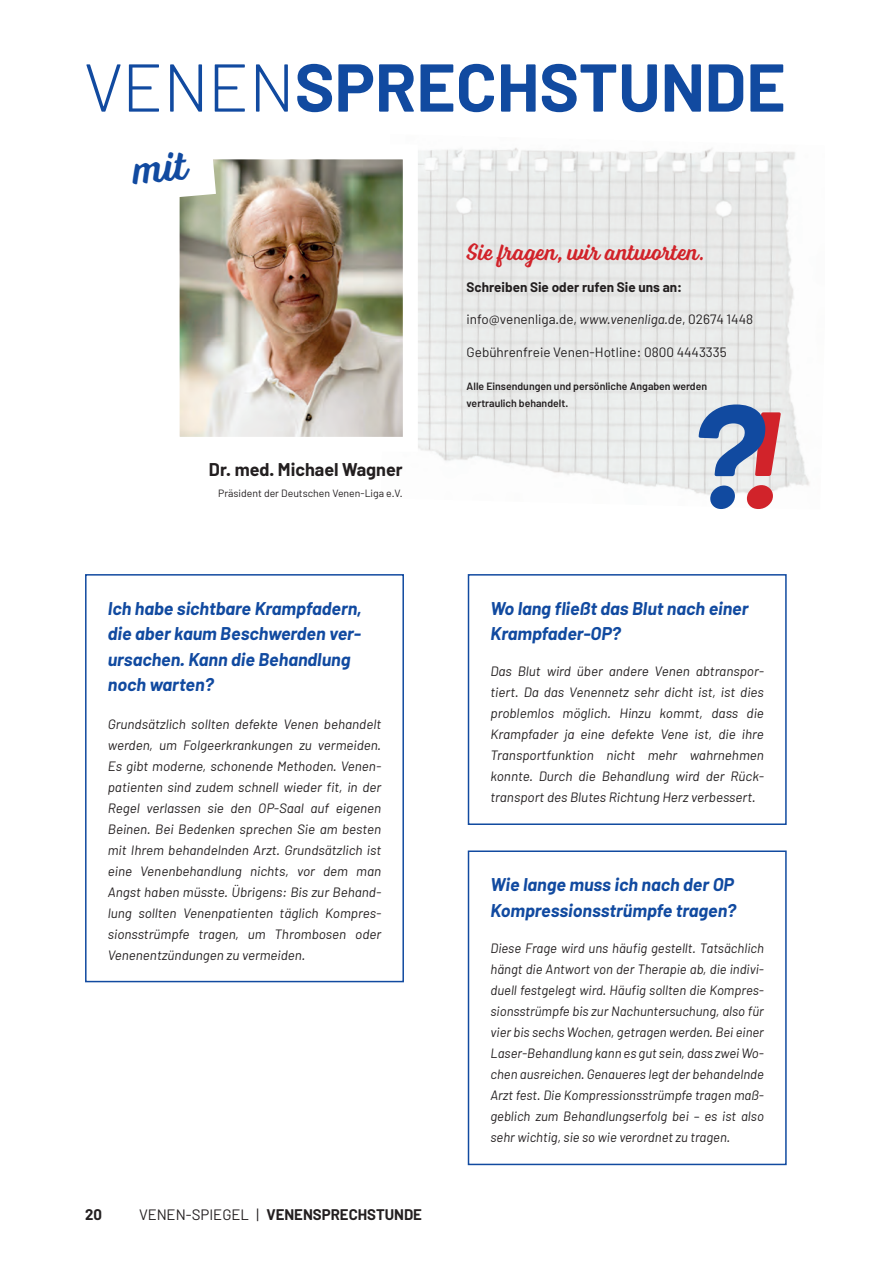
<style>
.page{position:relative;width:893px;height:1263px;background:#fff}
.page>*{position:absolute;margin:0;border:0;box-sizing:border-box;transform-origin:0 0}
.t1{font:700 67.5px "Barlow";color:#114aa0}
.t2{font:24px "Voltage";color:#d1232a}
.t3{font:italic 700 18px/25.5px "Barlow";color:#114aa0}
.t4{font:700 18px "Barlow";color:#231f20}
.t5{font:700 15px "Barlow";color:#231f20}
.t6{font:italic 13.5px/21px "Barlow";color:#231f20;text-align:justify}
.t7{font:13.5px "Barlow";color:#231f20}
.t8{font:700 13.5px "Barlow";color:#231f20}
.t9{font:600 10.5px/16.5px "Barlow";color:#231f20}
.t10{font:10.5px "Barlow";color:#231f20}
.s1{font-weight:300}
.s2{font-weight:400}
.s3{font-style:italic}
</style>
<div class="page">
<img style="left:425px;top:148px;width:248px;height:246px">
<img style="left:673px;top:148px;width:137px;height:346px">
<img style="left:425px;top:394px;width:252px;height:100px">
<img style="left:179px;top:151px;width:246px;height:300px">
<svg style="left:699px;top:404px;width:82px;height:105px;background:#9d93b1"></svg>
<div style="left:85px;top:574px;width:319px;height:408px;border:2px solid #114aa0"></div>
<div style="left:468px;top:850px;width:319px;height:315px;border:2px solid #114aa0"></div>
<div style="left:468px;top:574px;width:319px;height:251px;border:2px solid #114aa0"></div>
<svg style="left:179px;top:151px;width:37px;height:50px"></svg>
<h1 class="t1" style="left:84px;top:45px;width:703px"><span class="s1">VENEN</span>SPRECHSTUNDE</h1>
<h3 class="t4" style="left:209px;top:458px;width:195px">Dr. med. Michael Wagner</h3>
<p class="t10" style="left:218px;top:487px;width:186px">Präsident der Deutschen Venen-Liga e.V.</p>
<h3 class="t3" style="left:108px;top:595px;width:255px">Ich habe sichtbare Krampfadern, die aber kaum Beschwerden ver&shy;ursachen. Kann die Behandlung noch warten?</h3>
<p class="t6" style="left:108px;top:713px;width:275px">Grundsätzlich sollten defekte Venen behandelt werden, um Folgeerkrankungen zu vermeiden.<br>Es gibt moderne, schonende Methoden. Venen&shy;patienten sind zudem schnell wieder fit, in der Regel verlassen sie den OP-Saal auf eigenen Beinen. Bei Bedenken sprechen Sie am besten mit Ihrem behandelnden Arzt. Grundsätzlich ist eine Venenbehandlung nichts, vor dem man Angst haben müsste. Übrigens: Bis zur Behand&shy;lung sollten Venenpatienten täglich Kompres&shy;sionsstrümpfe tragen, um Thrombosen oder Venen entzündungen zu vermeiden.</p>
<p class="t5" style="left:85px;top:1206px;width:18px">20</p>
<p class="t5" style="left:139px;top:1206px;width:285px"><span class="s2">VENEN-SPIEGEL |</span> VENENSPRECHSTUNDE</p>
<h2 class="t2" style="left:467px;top:237px;width:240px">Sie fragen, wir antworten.</h2>
<p class="t8" style="left:467px;top:279px;width:217px">Schreiben Sie oder rufen Sie uns an:</p>
<p class="t7" style="left:467px;top:311px;width:288px">info@venenliga.de, <span class="s3">www.venenliga.de</span>, 02674 1448</p>
<p class="t7" style="left:467px;top:343px;width:262px">Gebührenfreie Venen-Hotline: 0800 4443335</p>
<p class="t9" style="left:467px;top:378px;width:242px">Alle Einsendungen und persönliche Angaben werden vertraulich behandelt.</p>
<h3 class="t3" style="left:490px;top:595px;width:260px">Wo lang fließt das Blut nach einer<br>Krampfader-OP?</h3>
<p class="t6" style="left:490px;top:660px;width:275px">Das Blut wird über andere Venen abtranspor&shy;tiert. Da das Venennetz sehr dicht ist, ist dies problemlos möglich. Hinzu kommt, dass die Krampfader ja eine defekte Vene ist, die ihre Transportfunktion nicht mehr wahrnehmen konnte. Durch die Behandlung wird der Rück&shy;transport des Blutes Richtung Herz verbessert.</p>
<h3 class="t3" style="left:490px;top:872px;width:247px">Wie lange muss ich nach der OP<br>Kompressionsstrümpfe tragen?</h3>
<p class="t6" style="left:490px;top:938px;width:275px">Diese Frage wird uns häufig gestellt. Tatsächlich hängt die Antwort von der Therapie ab, die indivi&shy;duell festgelegt wird. Häufig sollten die Kompres&shy;sionsstrümpfe bis zur Nachuntersuchung, also für vier bis sechs Wochen, getragen werden. Bei einer Laser-Behandlung kann es gut sein, dass zwei Wo&shy;chen ausreichen. Genaueres legt der behandelnde Arzt fest. Die Kompressionsstrümpfe tragen maß&shy;geblich zum Behandlungserfolg bei – es ist also sehr wichtig, sie so wie verordnet zu tragen.</p>
</div>
